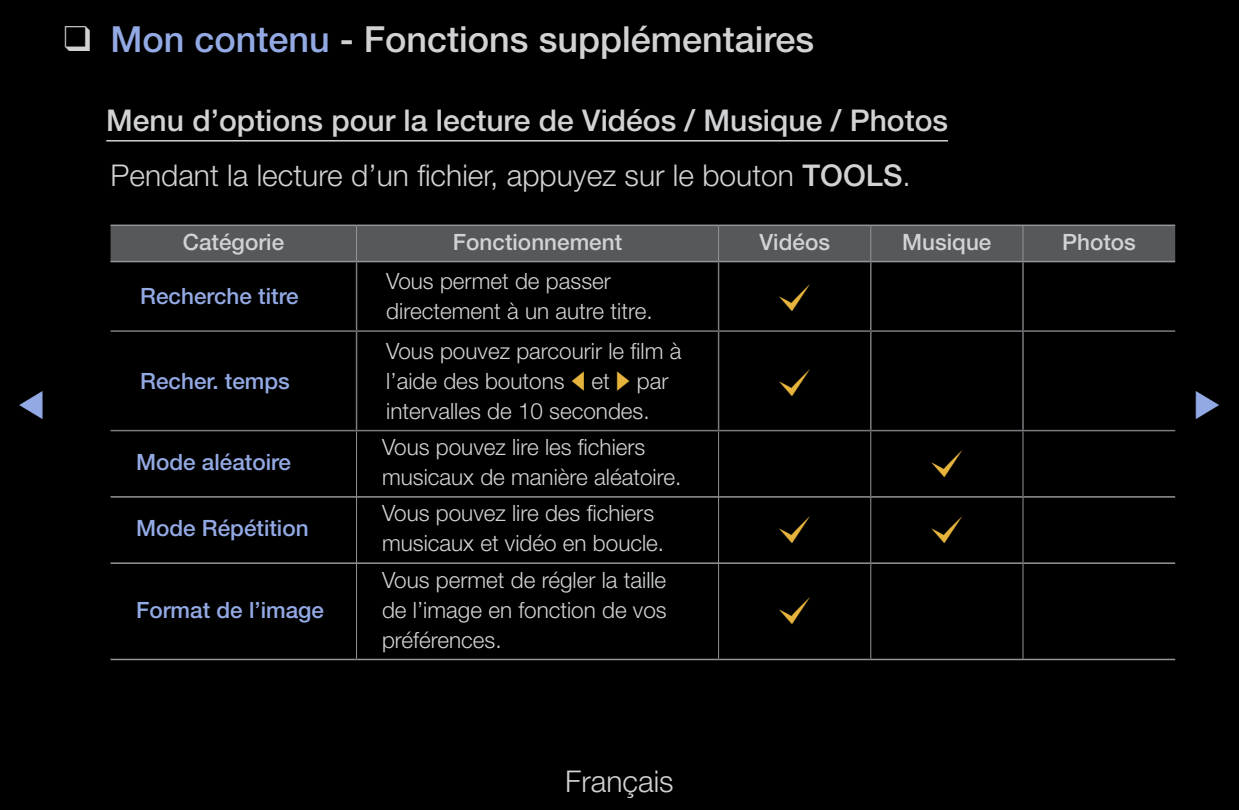
<style>
.page{position:relative;width:1239px;height:810px;background:#000}
.page>*{position:absolute;margin:0;border:0;box-sizing:border-box;transform-origin:0 0}
.t1{font:500 36px "Helvetica Neue LT Pro";color:#d1d2d4}
.t2{font:36px "Smr 00 All";color:#93a9e3}
.t3{font:500 30px/54.8px "Helvetica Neue LT Pro";color:#d1d2d4}
.t4{font:300 30px "Helvetica Neue LT Pro";color:#d1d2d4}
.t5{font:30px "ASTTV Icons 3";color:#e6b43c}
.t6{font:300 22.5px/30px "Helvetica Neue LT Pro";color:#d1d2d4}
.t7{font:500 22.5px "Helvetica Neue LT Pro";color:#93a9e3}
.t8{font:500 22.5px "Helvetica Neue LT Pro";color:#d1d2d4}
.s1{color:#93a9e3}
.s2{font-weight:300}
.s3{font-family:"ASTTV Icons 3";font-weight:400;color:#e6b43c}
</style>
<div class="page">
<hr style="left:106px;top:140px;width:842px;height:2px;background:#d1d2d4">
<div style="left:111px;top:226px;width:1064px;height:35px;background:#57585a"></div>
<hr style="left:111px;top:225px;width:246px;height:1px;background:#939598">
<hr style="left:357px;top:225px;width:362px;height:1px;background:#939598">
<hr style="left:719px;top:225px;width:152px;height:1px;background:#939598">
<hr style="left:871px;top:225px;width:152px;height:1px;background:#939598">
<hr style="left:1023px;top:225px;width:152px;height:1px;background:#939598">
<hr style="left:111px;top:261px;width:246px;height:1px;background:#939598">
<hr style="left:357px;top:261px;width:362px;height:1px;background:#939598">
<hr style="left:719px;top:261px;width:152px;height:1px;background:#939598">
<hr style="left:871px;top:261px;width:152px;height:1px;background:#939598">
<hr style="left:1023px;top:261px;width:152px;height:1px;background:#939598">
<hr style="left:111px;top:496px;width:245px;height:2px;background:#939598">
<hr style="left:357px;top:496px;width:361px;height:2px;background:#939598">
<hr style="left:719px;top:496px;width:151px;height:2px;background:#939598">
<hr style="left:871px;top:496px;width:152px;height:2px;background:#939598">
<hr style="left:1023px;top:496px;width:152px;height:2px;background:#939598">
<hr style="left:111px;top:562px;width:245px;height:2px;background:#939598">
<hr style="left:357px;top:562px;width:361px;height:2px;background:#939598">
<hr style="left:719px;top:562px;width:151px;height:2px;background:#939598">
<hr style="left:871px;top:562px;width:152px;height:2px;background:#939598">
<hr style="left:1023px;top:562px;width:152px;height:2px;background:#939598">
<hr style="left:111px;top:659px;width:246px;height:1px;background:#939598">
<hr style="left:357px;top:659px;width:362px;height:1px;background:#939598">
<hr style="left:719px;top:659px;width:152px;height:1px;background:#939598">
<hr style="left:871px;top:659px;width:152px;height:1px;background:#939598">
<hr style="left:1023px;top:659px;width:152px;height:1px;background:#939598">
<hr style="left:356px;top:431px;width:1px;height:66px;background:#939598">
<hr style="left:718px;top:431px;width:1px;height:66px;background:#939598">
<hr style="left:870px;top:431px;width:1px;height:66px;background:#939598">
<hr style="left:1023px;top:431px;width:1px;height:66px;background:#939598">
<hr style="left:356px;top:497px;width:1px;height:66px;background:#939598">
<hr style="left:718px;top:497px;width:1px;height:66px;background:#939598">
<hr style="left:870px;top:497px;width:1px;height:66px;background:#939598">
<hr style="left:1023px;top:497px;width:1px;height:66px;background:#939598">
<hr style="left:356px;top:563px;width:1px;height:96px;background:#939598">
<hr style="left:718px;top:563px;width:1px;height:96px;background:#939598">
<hr style="left:870px;top:563px;width:1px;height:96px;background:#939598">
<hr style="left:1023px;top:563px;width:1px;height:96px;background:#939598">
<hr style="left:356px;top:226px;width:1px;height:35px;background:#939598">
<hr style="left:718px;top:226px;width:1px;height:35px;background:#939598">
<hr style="left:870px;top:226px;width:1px;height:35px;background:#939598">
<hr style="left:1023px;top:226px;width:1px;height:35px;background:#939598">
<hr style="left:356px;top:262px;width:1px;height:68px;background:#7a7c7f">
<hr style="left:718px;top:262px;width:1px;height:68px;background:#7a7c7f">
<hr style="left:870px;top:262px;width:2px;height:68px;background:#7a7c7f">
<hr style="left:1022px;top:262px;width:2px;height:68px;background:#7a7c7f">
<hr style="left:111px;top:330px;width:246px;height:2px;background:#7a7c7f">
<hr style="left:356px;top:332px;width:1px;height:98px;background:#7a7c7f">
<hr style="left:357px;top:330px;width:362px;height:2px;background:#7a7c7f">
<hr style="left:718px;top:332px;width:1px;height:98px;background:#7a7c7f">
<hr style="left:719px;top:330px;width:152px;height:2px;background:#7a7c7f">
<hr style="left:870px;top:332px;width:2px;height:98px;background:#7a7c7f">
<hr style="left:871px;top:330px;width:152px;height:2px;background:#7a7c7f">
<hr style="left:1022px;top:332px;width:2px;height:98px;background:#7a7c7f">
<hr style="left:1023px;top:330px;width:152px;height:2px;background:#7a7c7f">
<hr style="left:111px;top:430px;width:246px;height:1px;background:#7a7c7f">
<hr style="left:357px;top:430px;width:362px;height:1px;background:#7a7c7f">
<hr style="left:719px;top:430px;width:152px;height:1px;background:#7a7c7f">
<hr style="left:871px;top:430px;width:152px;height:1px;background:#7a7c7f">
<hr style="left:1023px;top:430px;width:152px;height:1px;background:#7a7c7f">
<h1 class="t1" style="left:64px;top:18px;width:752px">❑ <span class="s1">Mon contenu</span> - Fonctions supplémentaires</h1>
<h2 class="t3" style="left:106px;top:93px;width:843px">Menu d’options pour la lecture de Vidéos / Musique / Photos<br><span class="s2">Pendant la lecture d’un fichier, appuyez sur le bouton</span> TOOLS<span class="s2">.</span></h2>
<p class="t8" style="left:183px;top:228px;width:103px">Catégorie</p>
<p class="t8" style="left:453px;top:228px;width:171px">Fonctionnement</p>
<p class="t8" style="left:759px;top:228px;width:72px">Vidéos</p>
<p class="t8" style="left:902px;top:228px;width:91px">Musique</p>
<p class="t8" style="left:1062px;top:228px;width:75px">Photos</p>
<p class="t7" style="left:140px;top:283px;width:160px">Recherche titre</p>
<p class="t6" style="left:386px;top:266px;width:268px">Vous permet de passer directement à un autre titre.</p>
<h2 class="t5" style="left:776px;top:280px;width:38px">C</h2>
<p class="t6" style="left:386px;top:335px;width:297px">Vous pouvez parcourir le film à l’aide des boutons <span class="s3">L</span> et <span class="s3">R</span> par intervalles de 10 secondes.</p>
<h2 class="t5" style="left:776px;top:365px;width:38px">C</h2>
<p class="t7" style="left:140px;top:367px;width:151px">Recher. temps</p>
<h1 class="t2" style="left:19px;top:380px;width:28px">◀</h1>
<h1 class="t2" style="left:1193px;top:380px;width:28px">▶</h1>
<p class="t7" style="left:136px;top:449px;width:157px">Mode aléatoire</p>
<p class="t7" style="left:136px;top:515px;width:174px">Mode Répétition</p>
<p class="t7" style="left:136px;top:596px;width:189px">Format de l’image</p>
<p class="t6" style="left:382px;top:432px;width:301px">Vous pouvez lire les fichiers musicaux de manière aléatoire.</p>
<h2 class="t5" style="left:928px;top:445px;width:38px">C</h2>
<p class="t6" style="left:382px;top:498px;width:284px">Vous pouvez lire des fichiers musicaux et vidéo en boucle.</p>
<h2 class="t5" style="left:776px;top:512px;width:38px">C</h2>
<h2 class="t5" style="left:928px;top:512px;width:38px">C</h2>
<p class="t6" style="left:382px;top:564px;width:286px;text-align:justify">Vous permet de régler la taille de l’image en fonction de vos préférences.</p>
<h2 class="t4" style="left:565px;top:763px;width:110px">Français</h2>
<h2 class="t5" style="left:776px;top:593px;width:38px">C</h2>
</div>
